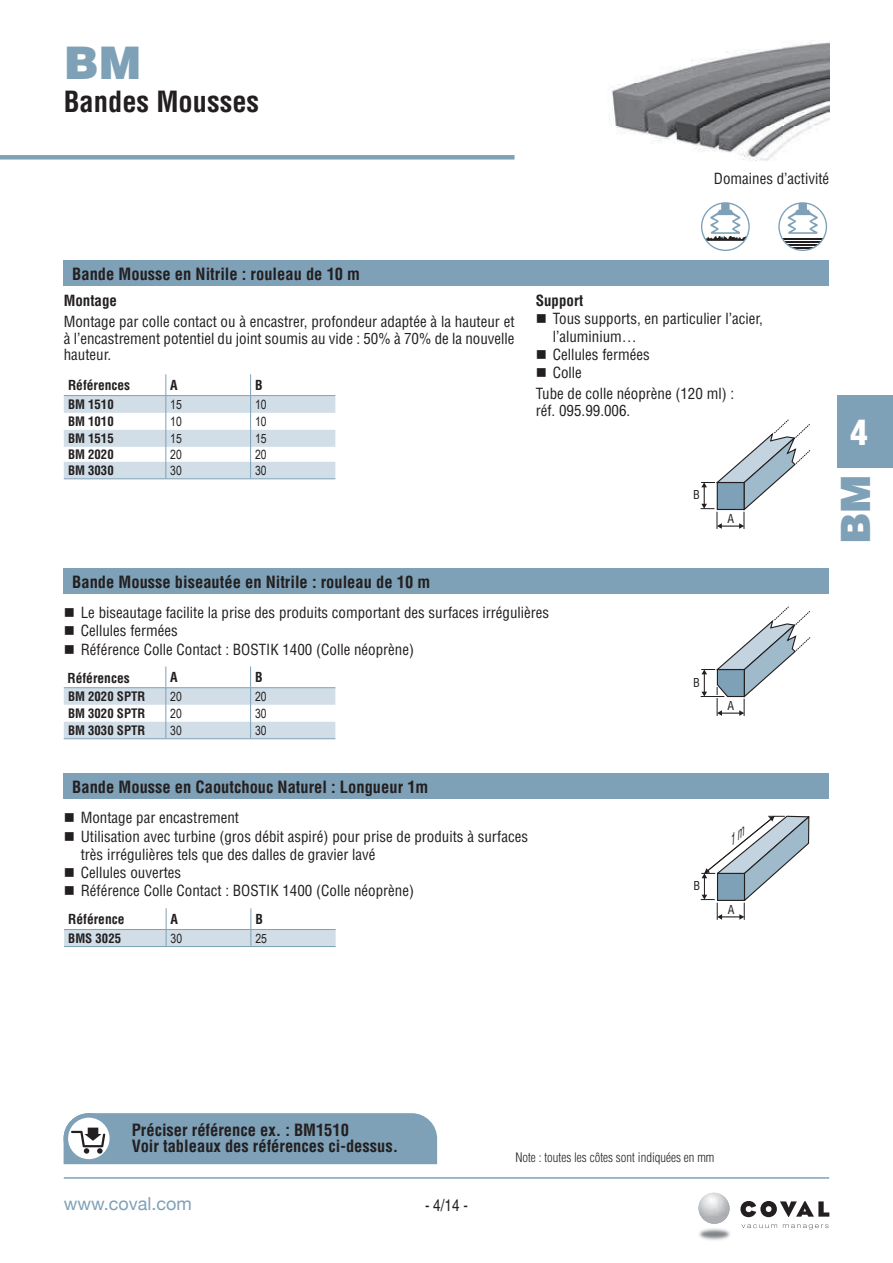
<style>
.page{position:relative;width:893px;height:1263px;background:#fff}
.page>*{position:absolute;margin:0;border:0;box-sizing:border-box;transform-origin:0 0}
.t1{font:900 45px "Helvetica";color:#7ea1b7}
.t2{font:900 40.5px "Helvetica";color:#7ea1b7}
.t3{font:900 condensed 34.5px "Helvetica";color:#fff}
.t4{font:700 condensed 28.5px "Helvetica";color:#231f20}
.t5{font:18px "Helvetica Neue";color:#7ea1b7}
.t6{font:700 condensed 16.5px/16.5px "Helvetica";color:#231f20}
.t7{font:condensed 16.5px "Helvetica";color:#231f20}
.t8{font:condensed 15px/18px "Helvetica";color:#231f20}
.t9{font:700 condensed 15px "Helvetica";color:#231f20}
.t10{font:700 condensed 13.5px "Helvetica";color:#231f20}
.t11{font:700 condensed 12.75px "Helvetica";color:#231f20}
.t12{font:12.75px "Arial Narrow";color:#231f20}
.t13{font:300 condensed 12.75px "Helvetica";color:#231f20}
.t14{font:condensed 12px "Helvetica";color:#231f20}
</style>
<div class="page">
<div style="left:838px;top:395px;width:55px;height:73px;background:#7ea1b7"></div>
<div style="left:0;top:155px;width:514px;height:5px;background:#7ea1b7"></div>
<hr style="left:64px;top:1177px;width:765px;height:2px;background:#7ea1b7">
<img style="left:699px;top:1228px;width:31px;height:12px">
<svg style="left:741px;top:1224px;width:36px;height:4px"></svg>
<svg style="left:783px;top:1224px;width:45px;height:5px"></svg>
<svg style="left:740px;top:1201px;width:89px;height:16px"></svg>
<svg style="left:720px;top:1208px;width:9px;height:11px"></svg>
<img style="left:698px;top:1193px;width:22px;height:31px">
<div style="left:64px;top:260px;width:765px;height:26px;background:#7ea1b7"></div>
<svg style="left:700px;top:419px;width:111px;height:110px"></svg>
<div style="left:64px;top:568px;width:765px;height:26px;background:#7ea1b7"></div>
<div style="left:64px;top:773px;width:765px;height:26px;background:#7ea1b7"></div>
<svg style="left:64px;top:666px;width:271px;height:72px"></svg>
<hr style="left:64px;top:738px;width:102px;height:1px;background:#7ea1b7">
<hr style="left:166px;top:738px;width:85px;height:1px;background:#7ea1b7">
<hr style="left:251px;top:738px;width:84px;height:1px;background:#7ea1b7">
<svg style="left:64px;top:908px;width:272px;height:38px"></svg>
<hr style="left:64px;top:946px;width:102px;height:1px;background:#7ea1b7">
<hr style="left:166px;top:946px;width:85px;height:1px;background:#7ea1b7">
<hr style="left:251px;top:946px;width:85px;height:1px;background:#7ea1b7">
<svg style="left:701px;top:202px;width:49px;height:49px"></svg>
<svg style="left:778px;top:202px;width:49px;height:49px"></svg>
<svg style="left:701px;top:606px;width:110px;height:110px"></svg>
<svg style="left:64px;top:374px;width:271px;height:105px"></svg>
<hr style="left:64px;top:479px;width:102px;height:1px;background:#7ea1b7">
<hr style="left:166px;top:479px;width:85px;height:1px;background:#7ea1b7">
<hr style="left:251px;top:479px;width:84px;height:1px;background:#7ea1b7">
<svg style="left:64px;top:1113px;width:373px;height:51px;background:#86a5b9"></svg>
<div style="left:64px;top:1113px;width:50px;height:51px;border:4px solid #7ea1b7;border-radius:50%"></div>
<img style="left:611px;top:67px;width:80px;height:59px">
<img style="left:691px;top:42px;width:138px;height:84px">
<img style="left:616px;top:126px;width:197px;height:35px">
<svg style="left:701px;top:815px;width:109px;height:105px"></svg>
<h1 class="t1" style="left:64px;top:33px;width:79px">BM</h1>
<h3 class="t4" style="left:64px;top:84px;width:197px">Bandes Mousses</h3>
<p class="t8" style="left:714px;top:170px;width:117px">Domaines d’activité</p>
<p class="t6" style="left:72px;top:265px;width:289px">Bande Mousse en Nitrile : rouleau de 10 m</p>
<p class="t9" style="left:64px;top:291px;width:55px">Montage</p>
<p class="t8" style="left:64px;top:313px;width:452px;line-height:16.5px;text-align:justify">Montage par colle contact ou à encastrer, profondeur adaptée à la hauteur et à l’encastrement potentiel du joint soumis au vide : 50% à 70% de la nouvelle hauteur.</p>
<p class="t10" style="left:68px;top:377px;width:64px">Références</p>
<p class="t10" style="left:170px;top:377px;width:9px">A</p>
<p class="t10" style="left:255px;top:377px;width:9px">B</p>
<p class="t11" style="left:68px;top:397px;width:47px">BM 1510</p>
<p class="t12" style="left:170px;top:395px;width:13px">15</p>
<p class="t12" style="left:255px;top:395px;width:13px">10</p>
<p class="t11" style="left:68px;top:414px;width:47px">BM 1010</p>
<p class="t12" style="left:170px;top:412px;width:13px">10</p>
<p class="t12" style="left:255px;top:412px;width:13px">10</p>
<p class="t11" style="left:68px;top:431px;width:47px">BM 1515</p>
<p class="t12" style="left:170px;top:429px;width:13px">15</p>
<p class="t12" style="left:255px;top:429px;width:13px">15</p>
<p class="t11" style="left:68px;top:447px;width:47px">BM 2020</p>
<p class="t12" style="left:170px;top:445px;width:13px">20</p>
<p class="t12" style="left:255px;top:445px;width:13px">20</p>
<p class="t11" style="left:68px;top:463px;width:47px">BM 3030</p>
<p class="t12" style="left:170px;top:461px;width:13px">30</p>
<p class="t12" style="left:255px;top:461px;width:13px">30</p>
<p class="t6" style="left:72px;top:573px;width:359px">Bande Mousse biseautée en Nitrile : rouleau de 10 m</p>
<p class="t9" style="left:536px;top:291px;width:49px">Support</p>
<p class="t8" style="left:553px;top:310px;width:212px;text-indent:-17px">■ Tous supports, en particulier l’acier, l’aluminium…</p>
<p class="t8" style="left:536px;top:346px;width:116px">■ Cellules fermées</p>
<p class="t8" style="left:536px;top:362px;width:200px;line-height:20.7px">■ Colle<br>Tube de colle néoprène (120 ml) :</p>
<p class="t8" style="left:536px;top:401px;width:96px">réf. 095.99.006.</p>
<p class="t14" style="left:693px;top:487px;width:8px">B</p>
<p class="t14" style="left:727px;top:511px;width:8px">A</p>
<p class="t8" style="left:64px;top:604px;width:487px">■ Le biseautage facilite la prise des produits comportant des surfaces irrégulières</p>
<p class="t8" style="left:64px;top:622px;width:116px">■ Cellules fermées</p>
<p class="t8" style="left:64px;top:640px;width:352px">■ Référence Colle Contact : BOSTIK 1400 (Colle néoprène)</p>
<p class="t10" style="left:68px;top:669px;width:64px">Références</p>
<p class="t10" style="left:170px;top:669px;width:9px">A</p>
<p class="t10" style="left:255px;top:669px;width:9px">B</p>
<p class="t11" style="left:68px;top:689px;width:79px">BM 2020 SPTR</p>
<p class="t12" style="left:170px;top:687px;width:13px">20</p>
<p class="t12" style="left:255px;top:687px;width:13px">20</p>
<p class="t11" style="left:68px;top:706px;width:79px">BM 3020 SPTR</p>
<p class="t12" style="left:170px;top:704px;width:13px">20</p>
<p class="t12" style="left:255px;top:704px;width:13px">30</p>
<p class="t11" style="left:68px;top:722px;width:79px">BM 3030 SPTR</p>
<p class="t12" style="left:170px;top:721px;width:13px">30</p>
<p class="t12" style="left:255px;top:721px;width:13px">30</p>
<p class="t6" style="left:72px;top:778px;width:358px">Bande Mousse en Caoutchouc Naturel : Longueur 1m</p>
<p class="t8" style="left:64px;top:809px;width:177px">■ Montage par encastrement</p>
<p class="t8" style="left:81px;top:827px;width:449px;text-indent:-17px">■ Utilisation avec turbine (gros débit aspiré) pour prise de produits à surfaces très irrégulières tels que des dalles de gravier lavé</p>
<p class="t8" style="left:64px;top:863px;width:119px">■ Cellules ouvertes</p>
<p class="t8" style="left:64px;top:881px;width:352px">■ Référence Colle Contact : BOSTIK 1400 (Colle néoprène)</p>
<p class="t10" style="left:68px;top:911px;width:58px">Référence</p>
<p class="t10" style="left:171px;top:911px;width:9px">A</p>
<p class="t10" style="left:255px;top:911px;width:9px">B</p>
<p class="t11" style="left:68px;top:930px;width:54px">BMS 3025</p>
<p class="t12" style="left:171px;top:929px;width:13px">30</p>
<p class="t12" style="left:255px;top:929px;width:13px">25</p>
<p class="t14" style="left:693px;top:675px;width:8px">B</p>
<p class="t14" style="left:728px;top:698px;width:8px">A</p>
<p class="t14" style="left:693px;top:878px;width:8px">B</p>
<p class="t14" style="left:728px;top:902px;width:8px">A</p>
<h3 class="t3" style="left:850px;top:411px;width:19px">4</h3>
<h2 class="t2" style="left:829px;top:544px;width:71px;rotate:-90deg">BM</h2>
<p class="t6" style="left:132px;top:1121px;width:268px">Préciser référence ex. : BM1510<br>Voir tableaux des références ci-dessus.</p>
<p class="t5" style="left:64px;top:1190px;width:129px">www.coval.com</p>
<p class="t7" style="left:425px;top:1196px;width:44px">- 4/14 -</p>
<p class="t13" style="left:515px;top:1150px;width:200px">Note : toutes les côtes sont indiquées en mm</p>
</div>
